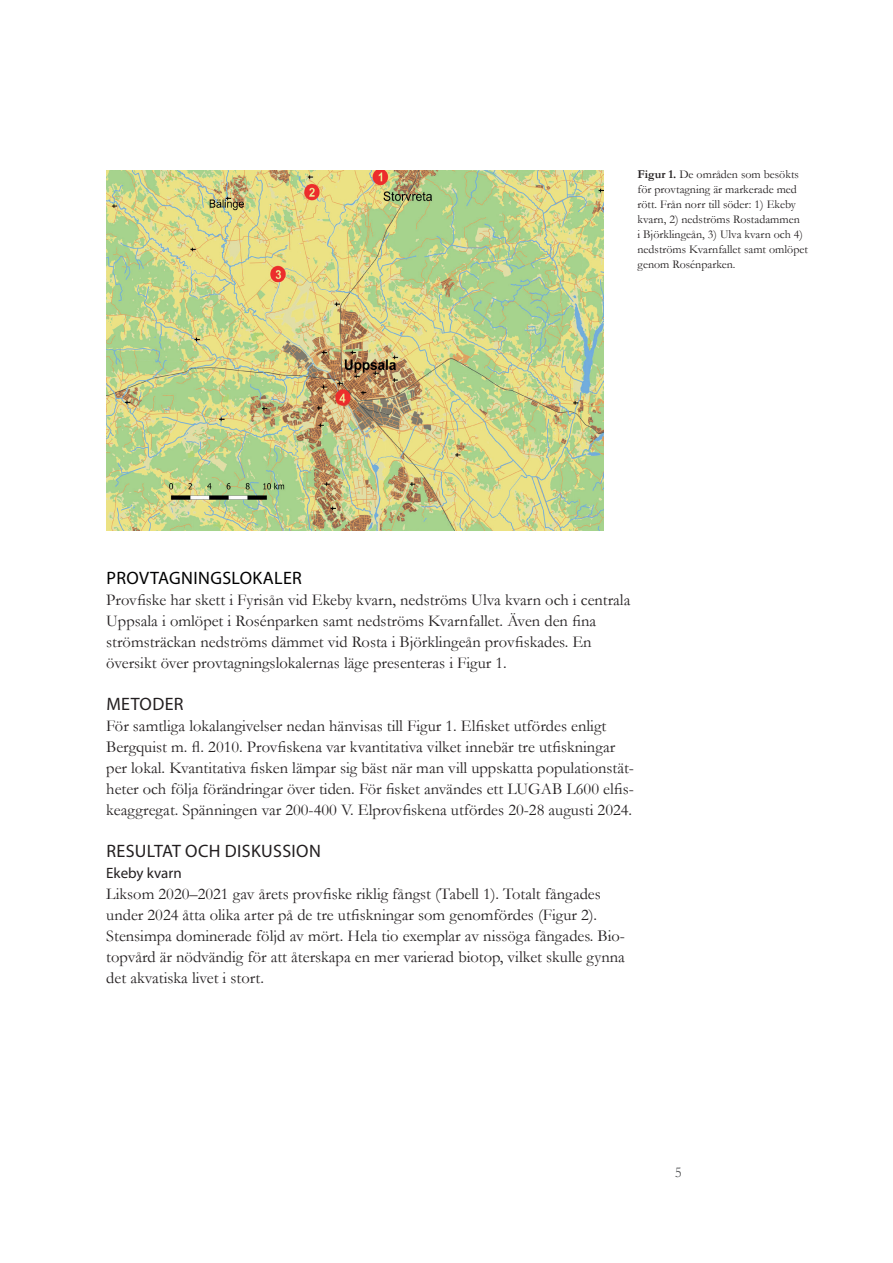
<style>
.page{position:relative;width:893px;height:1263px;background:#fff}
.page>*{position:absolute;margin:0;border:0;box-sizing:border-box;transform-origin:0 0}
.t1{font:18px "Myriad Pro";letter-spacing:.02em;color:#231f20}
.t2{font:18px "Myriad Pro";letter-spacing:.02em;color:#000001}
.t3{font:16.5px/21px "Garamond";color:#231f20}
.t4{font:15px "Myriad Pro";color:#231f20}
.t5{font:15px "Garamond";color:#57585a}
.t6{font:12px/15px "Garamond";color:#231f20}
.s1{font-weight:700}
</style>
<div class="page">
<img style="left:106px;top:170px;width:498px;height:360px">
<p class="t6" style="left:637px;top:167px;width:172px"><span class="s1">Figur 1.</span> De områden som besökts för provtagning är markerade med rött. Från norr till söder: 1) Ekeby kvarn, 2) nedströms Rostadammen<br>i Björklingeån, 3) Ulva kvarn och 4) nedströms Kvarnfallet samt omlöpet genom Rosénparken.</p>
<p class="t2" style="left:106px;top:567px;width:197px">PROVTAGNINGSLOKALER</p>
<p class="t3" style="left:106px;top:589px;width:526px">Provfiske har skett i Fyrisån vid Ekeby kvarn, nedströms Ulva kvarn och i centrala Uppsala i omlöpet i Rosénparken samt nedströms Kvarnfallet. Även den fina strömsträckan nedströms dämmet vid Rosta i Björklingeån provfiskades. En översikt över provtagningslokalernas läge presenteras i Figur 1.</p>
<p class="t1" style="left:106px;top:693px;width:79px">METODER</p>
<p class="t3" style="left:106px;top:715px;width:529px">För samtliga lokalangivelser nedan hänvisas till Figur 1. Elfisket utfördes enligt Bergquist m. fl. 2010. Provfiskena var kvantitativa vilket innebär tre utfiskningar per lokal. Kvantitativa fisken lämpar sig bäst när man vill uppskatta populationstät&shy;heter och följa förändringar över tiden. För fisket användes ett LUGAB L600 elfis&shy;keaggregat. Spänningen var 200-400 V. Elprovfiskena utfördes 20-28 augusti 2024.</p>
<p class="t1" style="left:106px;top:840px;width:216px">RESULTAT OCH DISKUSSION</p>
<p class="t4" style="left:106px;top:864px;width:77px">Ekeby kvarn</p>
<p class="t3" style="left:106px;top:883px;width:520px">Liksom 2020–2021 gav årets provfiske riklig fångst (Tabell 1). Totalt fångades under 2024 åtta olika arter på de tre utfiskningar som genomfördes (Figur 2).<br>Stensimpa dominerade följd av mört. Hela tio exemplar av nissöga fångades. Bio&shy;topvård är nödvändig för att återskapa en mer varierad biotop, vilket skulle gynna det akvatiska livet i stort.</p>
<p class="t5" style="left:675px;top:1163px;width:9px">5</p>
</div>
